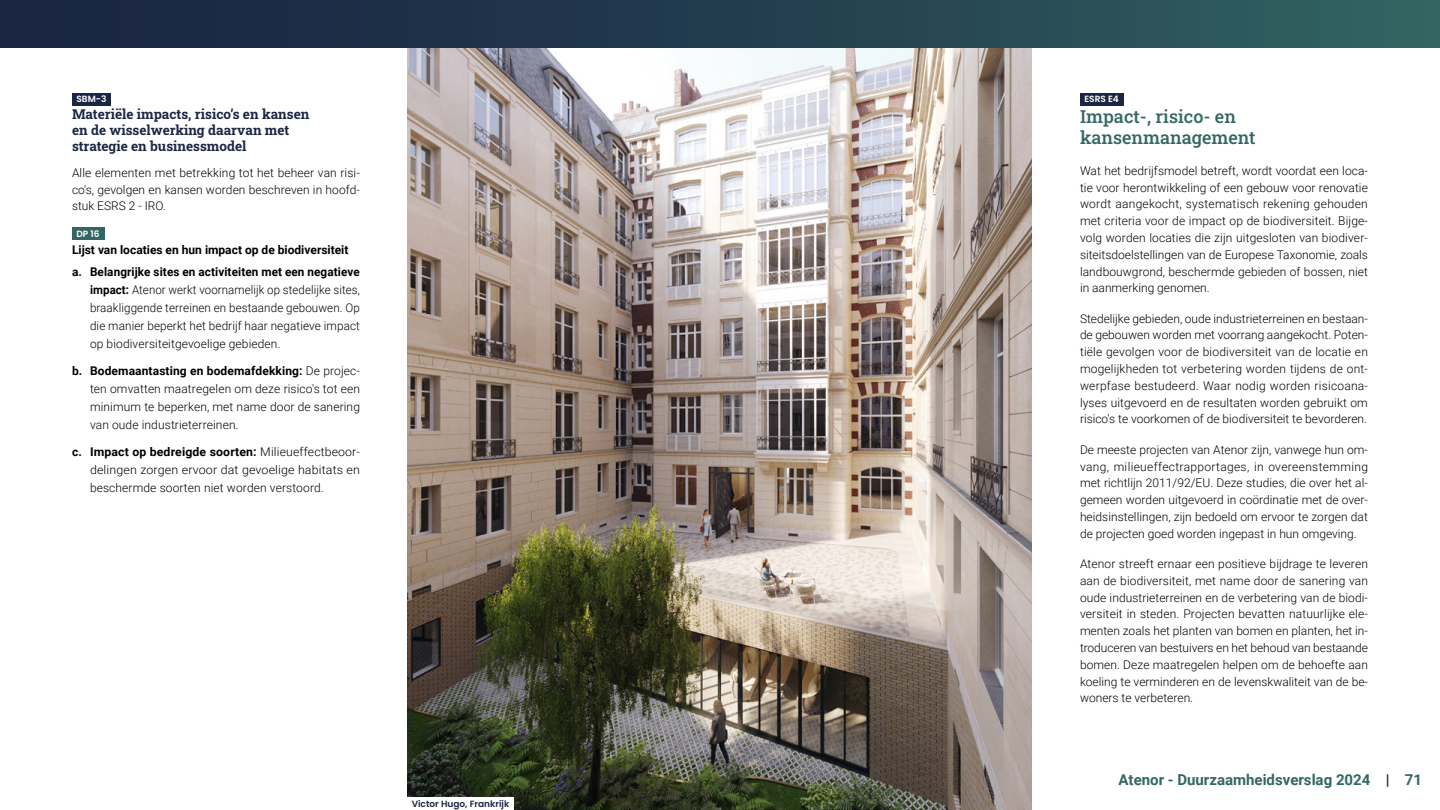
<style>
.page{position:relative;width:1440px;height:810px;background:#fff}
.page>*{position:absolute;margin:0;border:0;box-sizing:border-box;transform-origin:0 0}
.t1{font:18px/21px "Roboto Slab";color:#336763}
.t2{font:700 15px "Roboto";color:#336763}
.t3{font:700 13.5px/16.2px "Roboto Slab";color:#1a2643}
.t4{font:300 12px/16.8px "Roboto";letter-spacing:.005em;color:#000;text-align:justify}
.t5{font:300 12px/18px "Roboto";letter-spacing:.005em;color:#000;text-align:justify;scale:.95 1}
.t6{font:700 12px/22.5px "Roboto";letter-spacing:.005em;color:#000}
.t7{font:600 9px "Poppins";color:#1a2643}
.t8{font:600 9px "Poppins";color:#fff}
.s1{font-weight:700}
.s2{color:#1a2643}
</style>
<div class="page">
<div style="left:0;top:0;width:1440px;height:810px;background:linear-gradient(to right,#171e3f,#306060)"></div>
<div style="left:0;top:48px;width:1440px;height:762px;background:#fff"></div>
<img style="left:407px;top:48px;width:625px;height:762px">
<div style="left:72px;top:93px;width:39px;height:13px;background:#1a2643"></div>
<div style="left:72px;top:228px;width:32px;height:12px;background:#336763"></div>
<div style="left:1080px;top:93px;width:43px;height:13px;background:#1a2643"></div>
<div style="left:407px;top:798px;width:107px;height:12px;background:#fff"></div>
<p class="t8" style="left:76px;top:94px;width:31px">SBM-3</p>
<p class="t3" style="left:72px;top:105px;width:239px">Materiële impacts, risico’s en kansen en de wisselwerking daarvan met strategie en businessmodel</p>
<p class="t4" style="left:72px;top:164px;width:289px">Alle elementen met betrekking tot het beheer van risi&shy;co's, gevolgen en kansen worden beschreven in hoofd&shy;stuk ESRS 2 - IRO.</p>
<p class="t8" style="left:76px;top:229px;width:25px">DP 16</p>
<p class="t6" style="left:72px;top:238px;width:289px">Lijst van locaties en hun impact op de biodiversiteit a. Belangrijke sites en activiteiten met een negatieve</p>
<p class="t5" style="left:90px;top:281px;width:286px"><span class="s1">impact:</span> Atenor werkt voornamelijk op stedelijke sites, braakliggende terreinen en bestaande gebouwen. Op die manier beperkt het bedrijf haar negatieve impact op biodiversiteitgevoelige gebieden.</p>
<p class="t4" style="left:90px;top:362px;width:272px;line-height:18px;text-indent:-18px"><span class="s1">b. Bodemaantasting en bodemafdekking:</span> De projec&shy;ten omvatten maatregelen om deze risico's tot een minimum te beperken, met name door de sanering van oude industrieterreinen.</p>
<p class="t4" style="left:90px;top:443px;width:272px;line-height:18px;text-indent:-18px"><span class="s1">c. Impact op bedreigde soorten:</span> Milieueffectbeoor&shy;delingen zorgen ervoor dat gevoelige habitats en beschermde soorten niet worden verstoord.</p>
<p class="t7" style="left:412px;top:799px;width:99px">Victor Hugo, Frankrijk</p>
<p class="t8" style="left:1084px;top:94px;width:36px">ESRS E4</p>
<h1 class="t1" style="left:1080px;top:106px;width:177px">Impact-, risico- en kansenmanagement</h1>
<p class="t4" style="left:1080px;top:162px;width:290px">Wat het bedrijfsmodel betreft, wordt voordat een loca&shy;tie voor herontwikkeling of een gebouw voor renovatie wordt aangekocht, systematisch rekening gehouden met criteria voor de impact op de biodiversiteit. Bijge&shy;volg worden locaties die zijn uitgesloten van biodiver&shy;siteitsdoelstellingen van de Europese Taxonomie, zoals landbouwgrond, beschermde gebieden of bossen, niet in aanmerking genomen.</p>
<p class="t4" style="left:1080px;top:310px;width:290px">Stedelijke gebieden, oude industrieterreinen en bestaan&shy;de gebouwen worden met voorrang aangekocht. Poten&shy;tiële gevolgen voor de biodiversiteit van de locatie en mogelijkheden tot verbetering worden tijdens de ont&shy;werpfase bestudeerd. Waar nodig worden risicoana&shy;lyses uitgevoerd en de resultaten worden gebruikt om risico's te voorkomen of de biodiversiteit te bevorderen.</p>
<p class="t4" style="left:1080px;top:441px;width:290px">De meeste projecten van Atenor zijn, vanwege hun om&shy;vang, milieueffectrapportages, in overeenstemming met richtlijn 2011/92/EU. Deze studies, die over het al&shy;gemeen worden uitgevoerd in coördinatie met de over&shy;heidsinstellingen, zijn bedoeld om ervoor te zorgen dat de projecten goed worden ingepast in hun omgeving.</p>
<p class="t4" style="left:1080px;top:555px;width:290px">Atenor streeft ernaar een positieve bijdrage te leveren aan de biodiversiteit, met name door de sanering van oude industrieterreinen en de verbetering van de biodi&shy;versiteit in steden. Projecten bevatten natuurlijke ele&shy;menten zoals het planten van bomen en planten, het in&shy;troduceren van bestuivers en het behoud van bestaande bomen. Deze maatregelen helpen om de behoefte aan koeling te verminderen en de levenskwaliteit van de be&shy;woners te verbeteren.</p>
<p class="t2" style="left:1119px;top:769px;width:305px">Atenor - Duurzaamheidsverslag 2024 <span class="s2">|</span> 71</p>
</div>
